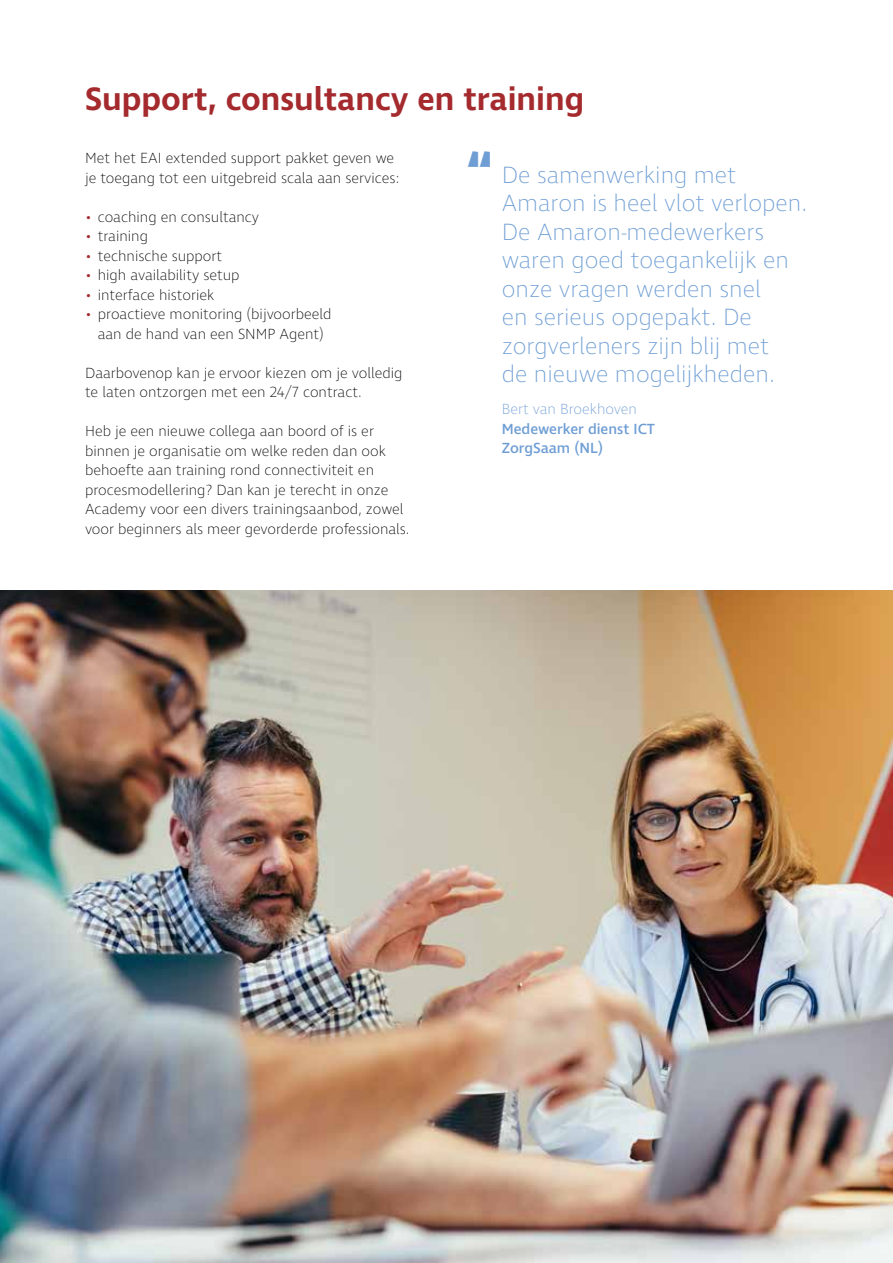
<style>
.page{position:relative;width:893px;height:1263px;background:#fff}
.page>*{position:absolute;margin:0;border:0;box-sizing:border-box;transform-origin:0 0}
.t1{font:600 33px "Ingra";color:#a42a2e}
.t2{font:200 24px/28.5px "Ingra";color:#6f9ed4}
.t3{font:200 15px/19.5px "Ingra";color:#000}
.t4{font:500 15px/19.5px "Ingra";color:#6f9ed4}
.t5{font:200 15px "Ingra";color:#6f9ed4}
.s1{color:#a42a2e}
.s2{font-weight:800;font-size:45px}
</style>
<div class="page">
<img style="left:0;top:590px;width:893px;height:673px">
<h1 class="t1" style="left:85px;top:79px;width:501px">Support, consultancy en training</h1>
<p class="t3" style="left:85px;top:149px;width:316px">Met het EAI extended support pakket geven we je toegang tot een uitgebreid scala aan services:</p>
<p class="t3" style="left:85px;top:208px;width:176px"><span class="s1">•</span> coaching en consultancy</p>
<p class="t3" style="left:85px;top:227px;width:64px"><span class="s1">•</span> training</p>
<p class="t3" style="left:85px;top:247px;width:139px"><span class="s1">•</span> technische support</p>
<p class="t3" style="left:85px;top:266px;width:156px"><span class="s1">•</span> high availability setup</p>
<p class="t3" style="left:85px;top:286px;width:131px"><span class="s1">•</span> interface historiek</p>
<p class="t3" style="left:85px;top:305px;width:248px;text-align:center"><span class="s1">•</span> proactieve monitoring (bijvoorbeeld aan de hand van een SNMP Agent)</p>
<p class="t3" style="left:85px;top:364px;width:319px">Daarbovenop kan je ervoor kiezen om je volledig te laten ontzorgen met een 24/7 contract.</p>
<p class="t3" style="left:85px;top:422px;width:326px">Heb je een nieuwe collega aan boord of is er binnen je organisatie om welke reden dan ook behoefte aan training rond connectiviteit en procesmodellering? Dan kan je terecht in onze Academy voor een divers trainingsaanbod, zowel voor beginners als meer gevorderde professionals.</p>
<h2 class="t2" style="left:502px;top:161px;width:307px;text-indent:-34px"><span class="s2">“</span> De samenwerking met<br>Amaron is heel vlot verlopen.<br>De Amaron-medewerkers waren goed toegankelijk en onze vragen werden snel<br>en serieus opgepakt. De zorgverleners zijn blij met<br>de nieuwe mogelijkheden.</h2>
<p class="t5" style="left:502px;top:400px;width:137px">Bert van Broekhoven</p>
<p class="t4" style="left:502px;top:420px;width:155px">Medewerker dienst ICT<br>ZorgSaam (NL)</p>
</div>
